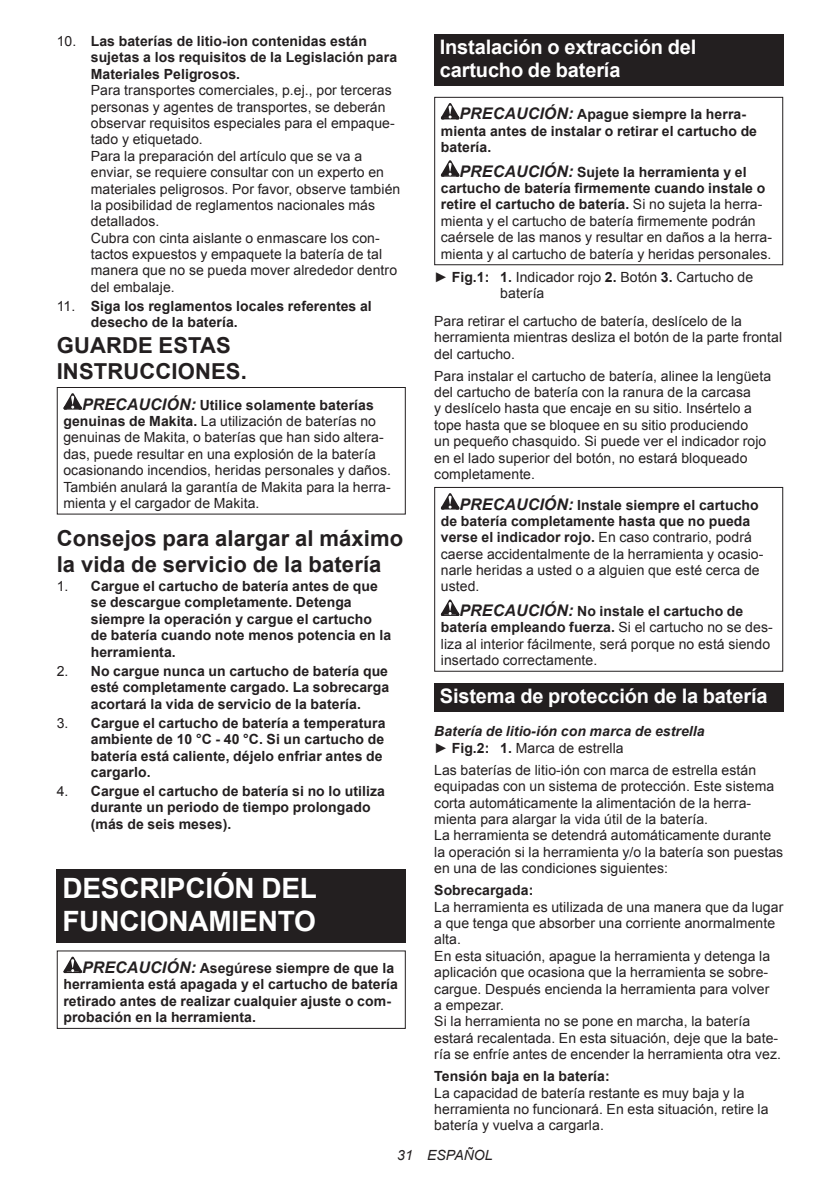
<style>
.page{position:relative;width:840px;height:1191px;background:#fff}
.page>*{position:absolute;margin:0;border:0;box-sizing:border-box;transform-origin:0 0}
.t1{font:700 28px/32.8px "Arial";letter-spacing:-.01em;color:#fff}
.t2{font:700 22px/25.8px "Arial";letter-spacing:.005em;color:#231f20}
.t3{font:700 20px/23.4px "Arial";letter-spacing:-.01em;color:#fff}
.t4{font:14px/16.4px "Arial";letter-spacing:.005em;color:#231f20}
.t5{font:700 14px/16.4px "Arial";letter-spacing:.005em;color:#231f20}
.t6{font:italic 700 14px/16.4px "Arial";letter-spacing:.005em;color:#231f20}
.t7{font:italic 14px "Arial";letter-spacing:.005em;color:#231f20}
.s1{font-weight:400}
.s2{font-weight:700;font-style:italic;font-size:16px}
.s3{font-weight:700}
.s4{font-style:italic;font-size:16px}
.s5{font-weight:400;font-style:normal}
.s6{font-style:normal}
</style>
<div class="page">
<svg style="left:63px;top:393px;width:19px;height:16px"></svg>
<div style="left:57px;top:387px;width:348px;height:127px;border:1px solid #231f20"></div>
<div style="left:57px;top:868px;width:348px;height:74px;background:#231f20"></div>
<svg style="left:63px;top:956px;width:19px;height:17px"></svg>
<div style="left:57px;top:950px;width:348px;height:79px;border:1px solid #231f20"></div>
<div style="left:434px;top:34px;width:348px;height:52px;background:#231f20"></div>
<svg style="left:440px;top:103px;width:19px;height:16px"></svg>
<svg style="left:440px;top:160px;width:19px;height:17px"></svg>
<div style="left:434px;top:97px;width:348px;height:168px;border:1px solid #231f20"></div>
<svg style="left:440px;top:493px;width:19px;height:16px"></svg>
<svg style="left:440px;top:599px;width:19px;height:17px"></svg>
<div style="left:434px;top:487px;width:348px;height:185px;border:1px solid #231f20"></div>
<div style="left:434px;top:683px;width:348px;height:28px;background:#231f20"></div>
<p class="t5" style="left:91px;top:33px;width:307px;text-indent:-34px"><span class="s1">10.</span> Las baterías de litio-ion contenidas están sujetas a los requisitos de la Legislación para<br>Materiales Peligrosos.</p>
<p class="t4" style="left:91px;top:82px;width:311px">Para transportes comerciales, p.ej., por terceras personas y agentes de transportes, se deberán observar requisitos especiales para el empaque&shy;tado y etiquetado.<br>Para la preparación del artículo que se va a enviar, se requiere consultar con un experto en materiales peligrosos. Por favor, observe también la posibilidad de reglamentos nacionales más detallados.<br>Cubra con cinta aislante o enmascare los con&shy;tactos expuestos y empaquete la batería de tal manera que no se pueda mover alrededor dentro del embalaje.</p>
<p class="t5" style="left:91px;top:298px;width:282px;text-indent:-34px"><span class="s1">11.</span> Siga los reglamentos locales referentes al desecho de la batería.</p>
<h2 class="t2" style="left:57px;top:333px;width:191px">GUARDE ESTAS<br>INSTRUCCIONES.</h2>
<p class="t4" style="left:63px;top:396px;width:329px;text-indent:19px"><span class="s2">PRECAUCIÓN:</span> <span class="s3">Utilice solamente baterías genuinas de Makita.</span> La utilización de baterías no genuinas de Makita, o baterías que han sido altera&shy;das, puede resultar en una explosión de la batería ocasionando incendios, heridas personales y daños.<br>También anulará la garantía de Makita para la herra&shy;mienta y el cargador de Makita.</p>
<h2 class="t2" style="left:57px;top:526px;width:348px">Consejos para alargar al máximo la vida de servicio de la batería</h2>
<p class="t5" style="left:91px;top:578px;width:302px;text-indent:-34px"><span class="s1">1.</span> Cargue el cartucho de batería antes de que se descargue completamente. Detenga siempre la operación y cargue el cartucho de batería cuando note menos potencia en la herramienta.</p>
<p class="t5" style="left:91px;top:663px;width:300px;text-align:justify;text-indent:-34px"><span class="s1">2.</span> No cargue nunca un cartucho de batería que esté completamente cargado. La sobrecarga acortará la vida de servicio de la batería.</p>
<p class="t5" style="left:91px;top:715px;width:296px;text-indent:-34px"><span class="s1">3.</span> Cargue el cartucho de batería a temperatura ambiente de 10 °C - 40 °C. Si un cartucho de batería está caliente, déjelo enfriar antes de cargarlo.</p>
<p class="t5" style="left:91px;top:783px;width:295px;text-indent:-34px"><span class="s1">4.</span> Cargue el cartucho de batería si no lo utiliza durante un periodo de tiempo prolongado (más de seis meses).</p>
<h1 class="t1" style="left:62px;top:873px;width:256px">DESCRIPCIÓN DEL<br>FUNCIONAMIENTO</h1>
<p class="t5" style="left:63px;top:960px;width:336px;text-indent:19px"><span class="s4">PRECAUCIÓN:</span> Asegúrese siempre de que la herramienta está apagada y el cartucho de batería retirado antes de realizar cualquier ajuste o com&shy;probación en la herramienta.</p>
<h3 class="t3" style="left:439px;top:36px;width:258px">Instalación o extracción del cartucho de batería</h3>
<p class="t5" style="left:440px;top:107px;width:317px;text-indent:19px"><span class="s4">PRECAUCIÓN:</span> Apague siempre la herra&shy;mienta antes de instalar o retirar el cartucho de batería.</p>
<p class="t4" style="left:440px;top:164px;width:332px;text-indent:19px"><span class="s2">PRECAUCIÓN:</span> <span class="s3">Sujete la herramienta y el cartucho de batería firmemente cuando instale o retire el cartucho de batería.</span> Si no sujeta la herra&shy;mienta y el cartucho de batería firmemente podrán caérsele de las manos y resultar en daños a la herra&shy;mienta y al cartucho de batería y heridas personales.</p>
<p class="t4" style="left:500px;top:269px;width:254px;text-indent:-66px">► <span class="s3">Fig.1: 1.</span> Indicador rojo <span class="s3">2.</span> Botón <span class="s3">3.</span> Cartucho de batería</p>
<p class="t4" style="left:434px;top:313px;width:349px">Para retirar el cartucho de batería, deslícelo de la herramienta mientras desliza el botón de la parte frontal del cartucho.</p>
<p class="t4" style="left:434px;top:367px;width:338px">Para instalar el cartucho de batería, alinee la lengüeta del cartucho de batería con la ranura de la carcasa<br>y deslícelo hasta que encaje en su sitio. Insértelo a tope hasta que se bloquee en su sitio produciendo<br>un pequeño chasquido. Si puede ver el indicador rojo en el lado superior del botón, no estará bloqueado completamente.</p>
<p class="t4" style="left:440px;top:496px;width:324px;text-indent:19px"><span class="s2">PRECAUCIÓN:</span> <span class="s3">Instale siempre el cartucho de batería completamente hasta que no pueda verse el indicador rojo.</span> En caso contrario, podrá caerse accidentalmente de la herramienta y ocasio&shy;narle heridas a usted o a alguien que esté cerca de usted.</p>
<p class="t4" style="left:440px;top:603px;width:333px;text-indent:19px"><span class="s2">PRECAUCIÓN:</span> <span class="s3">No instale el cartucho de batería empleando fuerza.</span> Si el cartucho no se des&shy;liza al interior fácilmente, será porque no está siendo insertado correctamente.</p>
<h3 class="t3" style="left:439px;top:685px;width:329px">Sistema de protección de la batería</h3>
<p class="t6" style="left:434px;top:724px;width:272px">Batería de litio-ión con marca de estrella <span class="s5">►</span> <span class="s6">Fig.2: 1.</span> <span class="s5">Marca de estrella</span></p>
<p class="t4" style="left:434px;top:762px;width:350px">Las baterías de litio-ión con marca de estrella están equipadas con un sistema de protección. Este sistema corta automáticamente la alimentación de la herra&shy;mienta para alargar la vida útil de la batería.<br>La herramienta se detendrá automáticamente durante la operación si la herramienta y/o la batería son puestas en una de las condiciones siguientes:</p>
<p class="t5" style="left:434px;top:882px;width:100px">Sobrecargada:</p>
<p class="t4" style="left:434px;top:898px;width:350px">La herramienta es utilizada de una manera que da lugar a que tenga que absorber una corriente anormalmente alta.<br>En esta situación, apague la herramienta y detenga la aplicación que ocasiona que la herramienta se sobre&shy;cargue. Después encienda la herramienta para volver<br>a empezar.<br>Si la herramienta no se pone en marcha, la batería estará recalentada. En esta situación, deje que la bate&shy;ría se enfríe antes de encender la herramienta otra vez.</p>
<p class="t5" style="left:434px;top:1068px;width:177px">Tensión baja en la batería:</p>
<p class="t4" style="left:434px;top:1084px;width:335px">La capacidad de batería restante es muy baja y la herramienta no funcionará. En esta situación, retire la batería y vuelva a cargarla.</p>
<p class="t7" style="left:397px;top:1146px;width:97px">31 ESPAÑOL</p>
</div>
